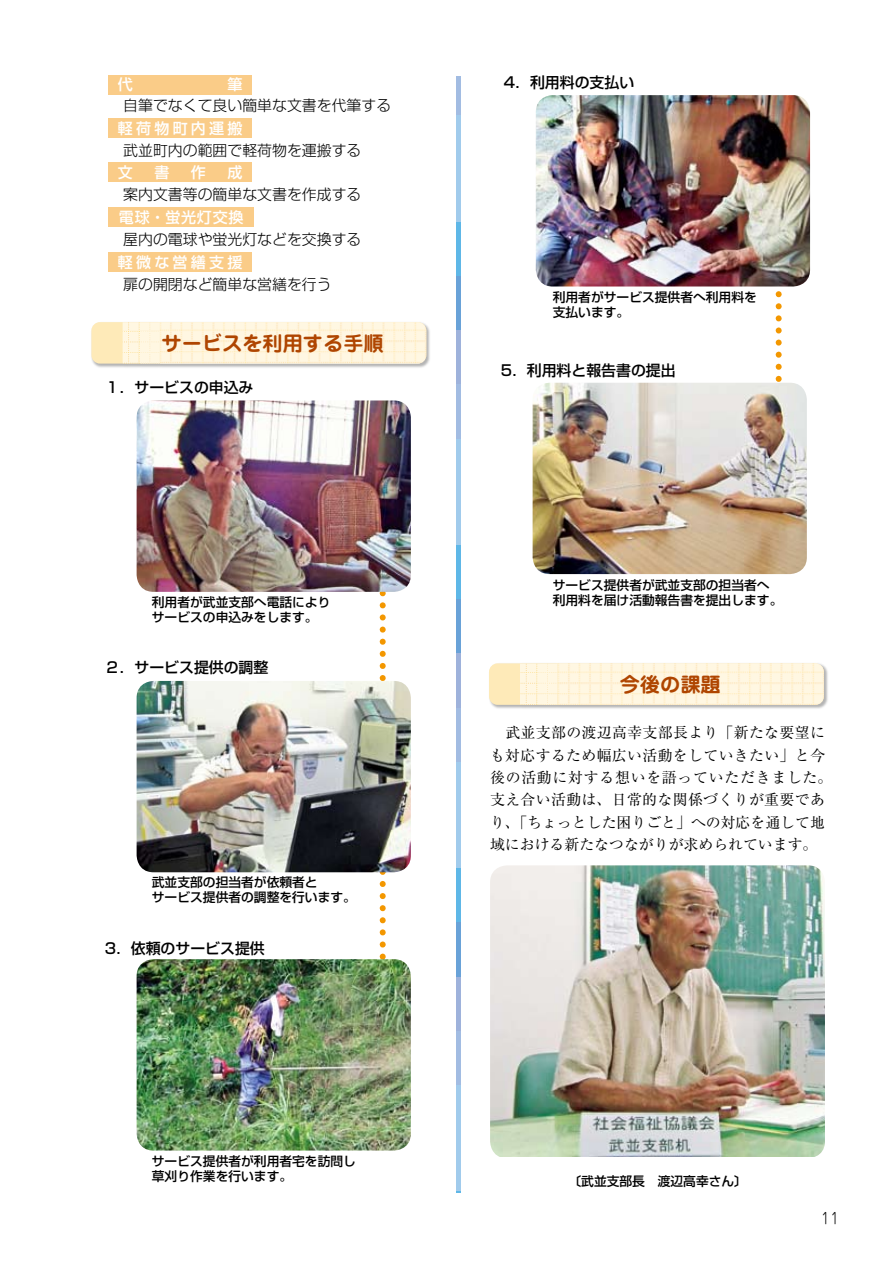
<style>
.page{position:relative;width:893px;height:1263px;background:#fff}
.page>*{position:absolute;margin:0;border:0;box-sizing:border-box;transform-origin:0 0}
.t1{font:700 20.25px "Jun 501 Pro";color:#af4500}
.t2{font:500 15px "Shin Go Pro";letter-spacing:.21em;color:#fff}
.t3{font:300 15px "Jun 101 Pro";color:#000}
.t4{font:14.85px/22.4px "Ryumin Pro";letter-spacing:.025em;color:#000}
.t5{font:300 14.85px "Shin Go Pro";color:#000}
.t6{font:500 14.85px "Shin Go Pro";color:#000}
.t7{font:500 12.75px/14.9px "Shin Go Pro";color:#000}
</style>
<div class="page">
<hr style="left:457px;top:1138px;width:4px;height:54px;background:#a1cbec">
<hr style="left:457px;top:815px;width:4px;height:54px;background:#a1cbec">
<hr style="left:457px;top:491px;width:4px;height:55px;background:#a1cbec">
<hr style="left:457px;top:168px;width:4px;height:55px;background:#a1cbec">
<hr style="left:457px;top:869px;width:4px;height:54px;background:#5eb7e7">
<hr style="left:457px;top:546px;width:4px;height:54px;background:#5eb7e7">
<hr style="left:457px;top:223px;width:4px;height:54px;background:#5eb7e7">
<hr style="left:457px;top:923px;width:4px;height:54px;background:#69a2d8">
<hr style="left:457px;top:600px;width:4px;height:54px;background:#69a2d8">
<hr style="left:457px;top:277px;width:4px;height:54px;background:#69a2d8">
<hr style="left:457px;top:977px;width:4px;height:54px;background:#9eb2db">
<hr style="left:457px;top:654px;width:4px;height:54px;background:#9eb2db">
<hr style="left:457px;top:331px;width:4px;height:54px;background:#9eb2db">
<hr style="left:457px;top:1031px;width:4px;height:54px;background:#a2bce2">
<hr style="left:457px;top:708px;width:4px;height:54px;background:#a2bce2">
<hr style="left:457px;top:385px;width:4px;height:54px;background:#a2bce2">
<hr style="left:457px;top:77px;width:4px;height:39px;background:#a2bce2">
<hr style="left:457px;top:1085px;width:4px;height:54px;background:#a1cbec">
<hr style="left:457px;top:762px;width:4px;height:54px;background:#a1cbec">
<hr style="left:457px;top:439px;width:4px;height:54px;background:#a1cbec">
<hr style="left:457px;top:116px;width:4px;height:54px;background:#a1cbec">
<div style="left:108px;top:118px;width:144px;height:19px;background:#facc88"></div>
<div style="left:108px;top:163px;width:144px;height:19px;background:#facc88"></div>
<div style="left:108px;top:208px;width:146px;height:19px;background:#facc88"></div>
<div style="left:108px;top:252px;width:144px;height:19px;background:#facc88"></div>
<svg style="left:380px;top:592px;width:6px;height:367px"></svg>
<svg style="left:776px;top:286px;width:6px;height:96px"></svg>
<div style="left:108px;top:75px;width:144px;height:19px;background:#facc88"></div>
<div style="left:487px;top:662px;width:342px;height:48px;background:#000;opacity:.3"></div>
<svg style="left:489px;top:663px;width:335px;height:42px;background:#fef2d6"></svg>
<svg style="left:520px;top:663px;width:37px;height:42px"></svg>
<img style="left:538px;top:687px;width:286px;height:18px">
<div style="left:90px;top:321px;width:342px;height:48px;background:#000;opacity:.3"></div>
<svg style="left:91px;top:322px;width:335px;height:42px;background:#fef2d6"></svg>
<svg style="left:122px;top:322px;width:38px;height:42px"></svg>
<img style="left:141px;top:346px;width:285px;height:18px">
<img style="left:536px;top:95px;width:274px;height:191px;border-radius:17px">
<img style="left:533px;top:383px;width:274px;height:191px;border-radius:17px">
<img style="left:137px;top:959px;width:274px;height:191px;border-radius:17px">
<img style="left:137px;top:400px;width:274px;height:192px;border-radius:17px">
<img style="left:490px;top:866px;width:335px;height:291px">
<img style="left:137px;top:681px;width:274px;height:191px;border-radius:17px">
<p class="t2" style="left:118px;top:72px;width:16px">代</p>
<p class="t2" style="left:227px;top:72px;width:16px">筆</p>
<p class="t5" style="left:123px;top:93px;width:269px">自筆でなくて良い簡単な文書を代筆する</p>
<p class="t2" style="left:118px;top:116px;width:126px">軽荷物町内運搬</p>
<p class="t5" style="left:123px;top:138px;width:240px">武並町内の範囲で軽荷物を運搬する</p>
<p class="t2" style="left:118px;top:160px;width:16px">文</p>
<p class="t2" style="left:154px;top:160px;width:16px">書</p>
<p class="t2" style="left:191px;top:160px;width:16px">作</p>
<p class="t2" style="left:227px;top:160px;width:16px">成</p>
<p class="t5" style="left:123px;top:183px;width:240px">案内文書等の簡単な文書を作成する</p>
<p class="t2" style="left:119px;top:205px;width:126px">電球・蛍光灯交換</p>
<p class="t5" style="left:123px;top:227px;width:240px">屋内の電球や蛍光灯などを交換する</p>
<p class="t2" style="left:118px;top:250px;width:126px">軽微な営繕支援</p>
<p class="t5" style="left:123px;top:272px;width:210px">扉の開閉など簡単な営繕を行う</p>
<h1 class="t1" style="left:162px;top:327px;width:224px">サービスを利用する手順</h1>
<p class="t6" style="left:105px;top:376px;width:150px">１．サービスの申込み</p>
<p class="t7" style="left:152px;top:593px;width:180px">利用者が武並支部へ電話によりサービスの申込みをします。</p>
<p class="t6" style="left:105px;top:655px;width:165px">２．サービス提供の調整</p>
<p class="t7" style="left:152px;top:873px;width:206px">武並支部の担当者が依頼者と<br>サービス提供者の調整を行います。</p>
<p class="t6" style="left:105px;top:936px;width:162px">3．依頼のサービス提供</p>
<p class="t7" style="left:152px;top:1152px;width:206px">サービス提供者が利用者宅を訪問し草刈り作業を行います。</p>
<p class="t6" style="left:504px;top:70px;width:132px">4．利用料の支払い</p>
<p class="t7" style="left:553px;top:288px;width:206px">利用者がサービス提供者へ利用料を支払います。</p>
<p class="t6" style="left:501px;top:358px;width:176px">5．利用料と報告書の提出</p>
<p class="t7" style="left:553px;top:576px;width:231px">サービス提供者が武並支部の担当者へ利用料を届け活動報告書を提出します。</p>
<h1 class="t1" style="left:620px;top:668px;width:102px">今後の課題</h1>
<p class="t4" style="left:490px;top:721px;width:344px">　武並支部の渡辺高幸支部長より「新たな要望にも対応するため幅広い活動をしていきたい」と今後の活動に対する想いを語っていただきました。支え合い活動は、日常的な関係づくりが重要であり、「ちょっとした困りごと」への対応を通して地域における新たなつながりが求められています。</p>
<p class="t7" style="left:568px;top:1172px;width:180px">〔武並支部長　渡辺高幸さん〕</p>
<p class="t3" style="left:821px;top:1206px;width:20px">11</p>
</div>
